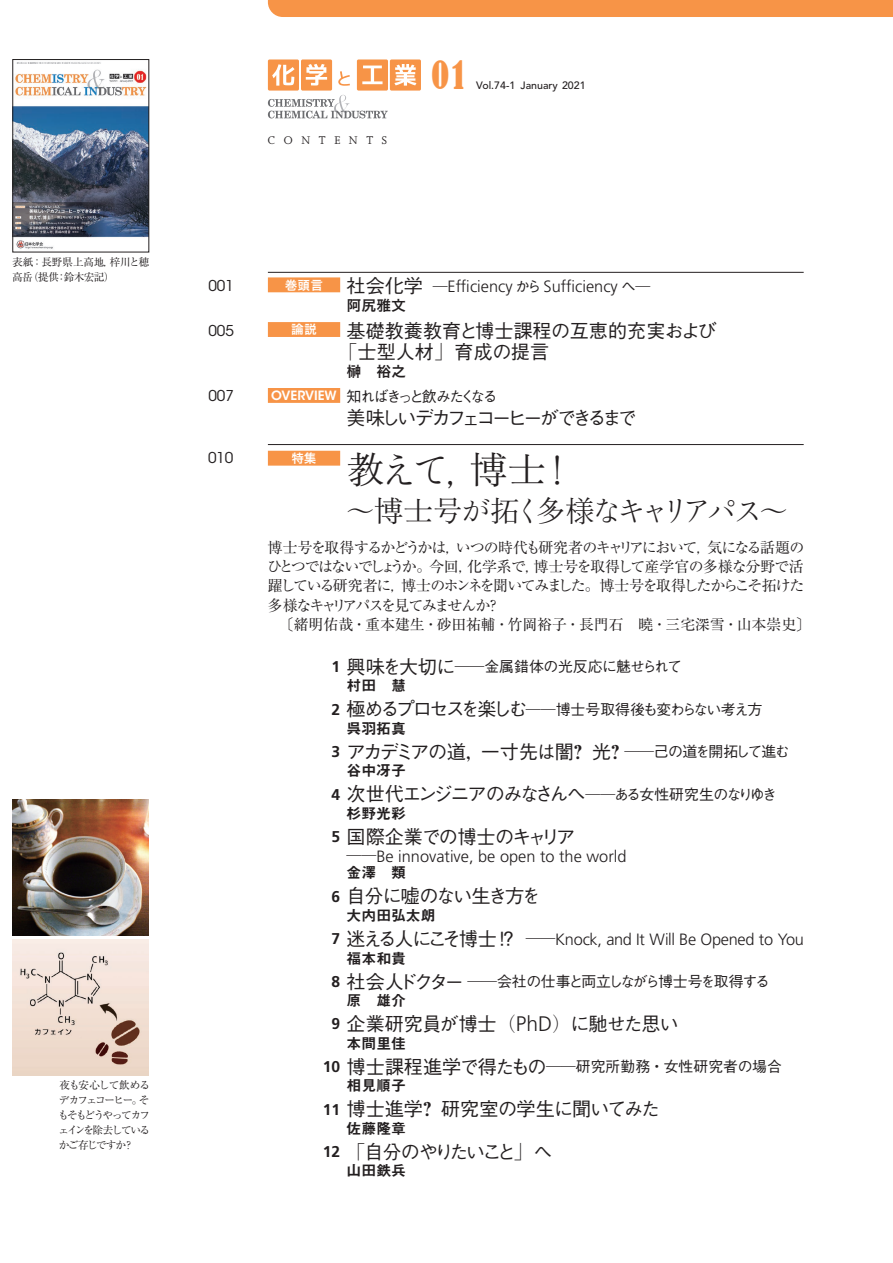
<style>
.page{position:relative;width:893px;height:1263px;background:#fff}
.page>*{position:absolute;margin:0;border:0;box-sizing:border-box;transform-origin:0 0}
.t1{font:100 38.25px "Iwa O Min Pro";color:#231f20}
.t2{font:condensed 36.15px "Bernard";color:#f79447}
.t3{font:29.7px "Yutuki 5 Go K Std W2";letter-spacing:-.185em;color:#231f20}
.t4{font:500 19.2px "Gothic BBB Pr 6";letter-spacing:-.06em;color:#231f20}
.t5{font:500 19.2px/21.3px "Gothic BBB Pr 6";color:#231f20}
.t6{font:500 19.2px "Gothic BBB Pr 6";letter-spacing:-.1em;color:#231f20}
.t7{font:500 19.2px "Gothic BBB Pr 6";letter-spacing:-.04em;color:#231f20}
.t8{font:500 19.2px "Gothic BBB Pr 6";letter-spacing:-.03em;color:#231f20}
.t9{font:500 19.2px "Gothic BBB Pr 6";letter-spacing:-.195em;color:#231f20}
.t10{font:500 19.2px "Gothic BBB Pr 6";letter-spacing:-.13em;color:#231f20}
.t11{font:500 19.2px "Gothic BBB Pr 6";letter-spacing:-.09em;color:#231f20}
.t12{font:300 16.35px "Frutiger LT Std";color:#231f20}
.t13{font:300 16.35px "Frutiger LT Std";letter-spacing:-.02em;color:#231f20}
.t14{font:14.85px/19.2px "Ryumin Pr 6";letter-spacing:-.07em;color:#231f20;text-align:justify}
.t15{font:14.85px "Midashi Go Pr 6 MB31";color:#231f20}
.t16{font:14.85px "Ryumin Pr 6";color:#231f20}
.t17{font:500 14.85px "Gothic BBB Pr 6";letter-spacing:-.115em;color:#231f20}
.t18{font:500 14.85px "Gothic BBB Pr 6";letter-spacing:-.085em;color:#231f20}
.t19{font:500 14.85px "Gothic BBB Pr 6";color:#231f20}
.t20{font:500 14.85px "Gothic BBB Pr 6";letter-spacing:-.03em;color:#231f20}
.t21{font:500 14.85px "Gothic BBB Pr 6";letter-spacing:-.155em;color:#231f20}
.t22{font:14.85px "ITC Avant Garde Std";color:#231f20}
.t23{font:14.85px "Koburina Go Std W6";color:#231f20}
.t24{font:12.75px "Joanna MT Std";color:#231f20}
.t25{font:12.75px "Koburina Go Std W6";color:#fff}
.t26{font:10.65px/14.9px "Ryumin Pr 6";letter-spacing:-.11em;color:#231f20;text-align:justify}
.t27{font:10.65px/14.9px "Ryumin Pr 6";letter-spacing:-.035em;color:#231f20}
.t28{font:500 10.65px "Avenir LT Std";color:#231f20}
.s1{font-family:"Koburina Go Std W6";font-weight:400;font-size:12.75px;color:#fff}
.s2{font-family:"Gothic BBB Pr 6";font-weight:500;font-size:19.2px}
.s3{font-family:"Shin Go Pr 6";font-stretch:expanded;font-size:14.85px}
.s4{font-family:"Gothic BBB Pr 6";font-weight:500;font-size:14.85px}
.s5{font-family:"Ryumin Pr 6";font-weight:300}
.s6{font-family:"ITC Avant Garde Std";font-weight:600;font-size:12.75px;color:#fff}
.s7{font-family:"Yutuki 5 Go K Std W2";font-weight:400}
.s8{font-family:"Iwa O Min Pro";font-weight:100}
.s9{font-family:"Frutiger LT Std";font-weight:700;font-size:15.6px}
.s10{font-size:19.2px}
.s11{font-family:"Shin Go Pr 6";font-weight:300;font-stretch:expanded}
.s12{font-family:"Midashi Min Pr 6 MA31";font-weight:400}
.s13{font-family:"Shin Go Pr 6";font-weight:300;font-stretch:expanded;font-size:14.85px}
.s14{font-size:14.85px}
.s15{font-weight:700;font-size:15.6px}
.s16{font-family:"Frutiger LT Std";font-weight:300;font-size:21px}
</style>
<div class="page">
<div style="left:268px;top:0;width:625px;height:17px;background:#f79447"></div>
<hr style="left:268px;top:272px;width:536px;height:1px;background:#231f20">
<div style="left:268px;top:59px;width:31px;height:32px;background:#f79447;border-radius:2px"></div>
<div style="left:301px;top:59px;width:31px;height:32px;background:#f79447;border-radius:2px"></div>
<div style="left:357px;top:59px;width:31px;height:32px;background:#f79447;border-radius:2px"></div>
<div style="left:390px;top:59px;width:31px;height:32px;background:#f79447;border-radius:2px"></div>
<svg style="left:272px;top:64px;width:23px;height:22px"></svg>
<svg style="left:306px;top:64px;width:21px;height:22px"></svg>
<svg style="left:338px;top:71px;width:12px;height:15px"></svg>
<svg style="left:362px;top:66px;width:21px;height:18px"></svg>
<svg style="left:394px;top:64px;width:22px;height:22px"></svg>
<svg style="left:268px;top:95px;width:120px;height:23px"></svg>
<div style="left:268px;top:277px;width:72px;height:15px;background:#f79447"></div>
<div style="left:268px;top:322px;width:72px;height:15px;background:#f79447"></div>
<div style="left:268px;top:388px;width:72px;height:15px;background:#f79447"></div>
<hr style="left:268px;top:444px;width:536px;height:1px;background:#231f20">
<div style="left:268px;top:451px;width:72px;height:15px;background:#f79447"></div>
<img style="left:15px;top:62px;width:132px;height:187px">
<div style="left:13px;top:59px;width:136px;height:193px;border:1px solid #231f20"></div>
<img style="left:13px;top:799px;width:136px;height:136px">
<img style="left:13px;top:940px;width:136px;height:136px">
<p class="t27" style="left:12px;top:254px;width:139px">表紙：長野県上高地，梓川と穂高岳（提供：鈴木宏記）</p>
<p class="t26" style="left:58px;top:1077px;width:94px">夜も安心して飲めるデカフェコーヒー。そもそもどうやってカフェインを除去しているかご存じですか？</p>
<p class="t24" style="left:268px;top:133px;width:121px">C O N T E N T S</p>
<h2 class="t2" style="left:432px;top:54px;width:36px">01</h2>
<p class="t28" style="left:476px;top:79px;width:111px">Vol.74-1 January 2021</p>
<p class="t22" style="left:208px;top:276px;width:27px">001</p>
<p class="t12" style="left:285px;top:277px;width:367px"><span class="s1">巻頭言</span> <span class="s2">社会化学</span> <span class="s3">―</span>Efficiency <span class="s4">から</span>Sufficiency <span class="s4">へ</span><span class="s3">―</span></p>
<p class="t23" style="left:347px;top:294px;width:61px">阿尻雅文</p>
<p class="t22" style="left:208px;top:321px;width:27px">005</p>
<p class="t25" style="left:291px;top:320px;width:27px">論説</p>
<p class="t5" style="left:338px;top:319px;width:380px;text-indent:8px">基礎教養教育と博士課程の互恵的充実および<span class="s5">「</span>士型人材<span class="s5">」</span>育成の提言</p>
<p class="t23" style="left:347px;top:360px;width:61px">榊　裕之</p>
<p class="t22" style="left:208px;top:387px;width:27px">007</p>
<p class="t21" style="left:271px;top:385px;width:228px"><span class="s6">OVERVIEW</span> 知ればきっと飲みたくなる</p>
<p class="t9" style="left:347px;top:402px;width:292px">美味しいデカフェコーヒーができるまで</p>
<p class="t22" style="left:208px;top:449px;width:27px">010</p>
<p class="t25" style="left:291px;top:448px;width:27px">特集</p>
<h1 class="t1" style="left:346px;top:444px;width:231px">教<span class="s7">えて</span><span class="s5">，</span>博士<span class="s5">！</span></h1>
<h3 class="t3" style="left:345px;top:493px;width:445px"><span class="s5">～</span><span class="s8">博士号</span>が<span class="s8">拓</span>く<span class="s8">多様</span>なキャリアパス<span class="s5">～</span></h3>
<p class="t14" style="left:267px;top:537px;width:539px">博士号を取得するかどうかは，いつの時代も研究者のキャリアにおいて，気になる話題のひとつではないでしょうか。今回，化学系で，博士号を取得して産学官の多様な分野で活躍している研究者に，博士のホンネを聞いてみました。博士号を取得したからこそ拓けた多様なキャリアパスを見てみませんか？</p>
<p class="t16" style="left:279px;top:612px;width:534px">〔緒明佑哉・重本建生・砂田祐輔・竹岡裕子・長門石　曉・三宅深雪・山本崇史〕</p>
<p class="t20" style="left:331px;top:655px;width:352px"><span class="s9">1</span> <span class="s10">興味を大切に</span><span class="s11">――</span>金属錯体の光反応に魅せられて</p>
<p class="t15" style="left:347px;top:674px;width:61px">村田　慧</p>
<p class="t18" style="left:331px;top:697px;width:432px"><span class="s9">2</span> <span class="s10">極めるプロセスを楽しむ</span><span class="s11">――</span>博士号取得後も変わらない考え方</p>
<p class="t15" style="left:347px;top:716px;width:61px">呉羽拓真</p>
<p class="t4" style="left:331px;top:736px;width:460px"><span class="s9">3</span> アカデミアの道<span class="s12">，</span>一寸先は闇<span class="s12">？</span> 光<span class="s12">？</span><span class="s13">――</span><span class="s14">己の道を開拓して進む</span></p>
<p class="t15" style="left:347px;top:759px;width:61px">谷中冴子</p>
<p class="t6" style="left:331px;top:779px;width:447px"><span class="s9">4</span> 次世代エンジニアのみなさんへ<span class="s13">――</span><span class="s14">ある女性研究生のなりゆき</span></p>
<p class="t15" style="left:347px;top:801px;width:61px">杉野光彩</p>
<p class="t4" style="left:331px;top:821px;width:245px"><span class="s9">5</span> 国際企業での博士のキャリア</p>
<p class="t12" style="left:347px;top:847px;width:281px"><span class="s3">――</span>Be innovative, be open to the world</p>
<p class="t15" style="left:347px;top:861px;width:61px">金澤　類</p>
<p class="t11" style="left:331px;top:881px;width:211px"><span class="s9">6</span> 自分に嘘のない生き方を</p>
<p class="t15" style="left:347px;top:903px;width:91px">大内田弘太朗</p>
<p class="t13" style="left:331px;top:930px;width:474px"><span class="s15">7</span> <span class="s2">迷える人にこそ博士⁉</span> <span class="s3">――</span>Knock, and It Will Be Opened to You</p>
<p class="t15" style="left:347px;top:946px;width:61px">福本和貴</p>
<p class="t17" style="left:331px;top:969px;width:440px"><span class="s9">8</span> <span class="s10">社会人ドクター</span> <span class="s11">――</span>会社の仕事と両立しながら博士号を取得する</p>
<p class="t15" style="left:347px;top:988px;width:61px">原　雄介</p>
<p class="t7" style="left:331px;top:1008px;width:349px"><span class="s9">9</span> 企業研究員が博士<span class="s5">（</span><span class="s16">PhD</span><span class="s5">）</span>に馳せた思い</p>
<p class="t15" style="left:347px;top:1031px;width:61px">本間里佳</p>
<p class="t19" style="left:323px;top:1054px;width:461px"><span class="s9">10</span> <span class="s10">博士課程進学で得たもの</span><span class="s11">――</span>研究所勤務<span class="s12">・</span>女性研究者の場合</p>
<p class="t15" style="left:347px;top:1073px;width:61px">相見順子</p>
<p class="t8" style="left:323px;top:1093px;width:339px"><span class="s9">11</span> 博士進学<span class="s12">？</span> 研究室の学生に聞いてみた</p>
<p class="t15" style="left:347px;top:1116px;width:61px">佐藤隆章</p>
<p class="t10" style="left:323px;top:1136px;width:231px"><span class="s9">12</span> <span class="s5">「</span>自分のやりたいこと<span class="s5">」</span>へ</p>
<p class="t15" style="left:347px;top:1159px;width:61px">山田鉄兵</p>
</div>
